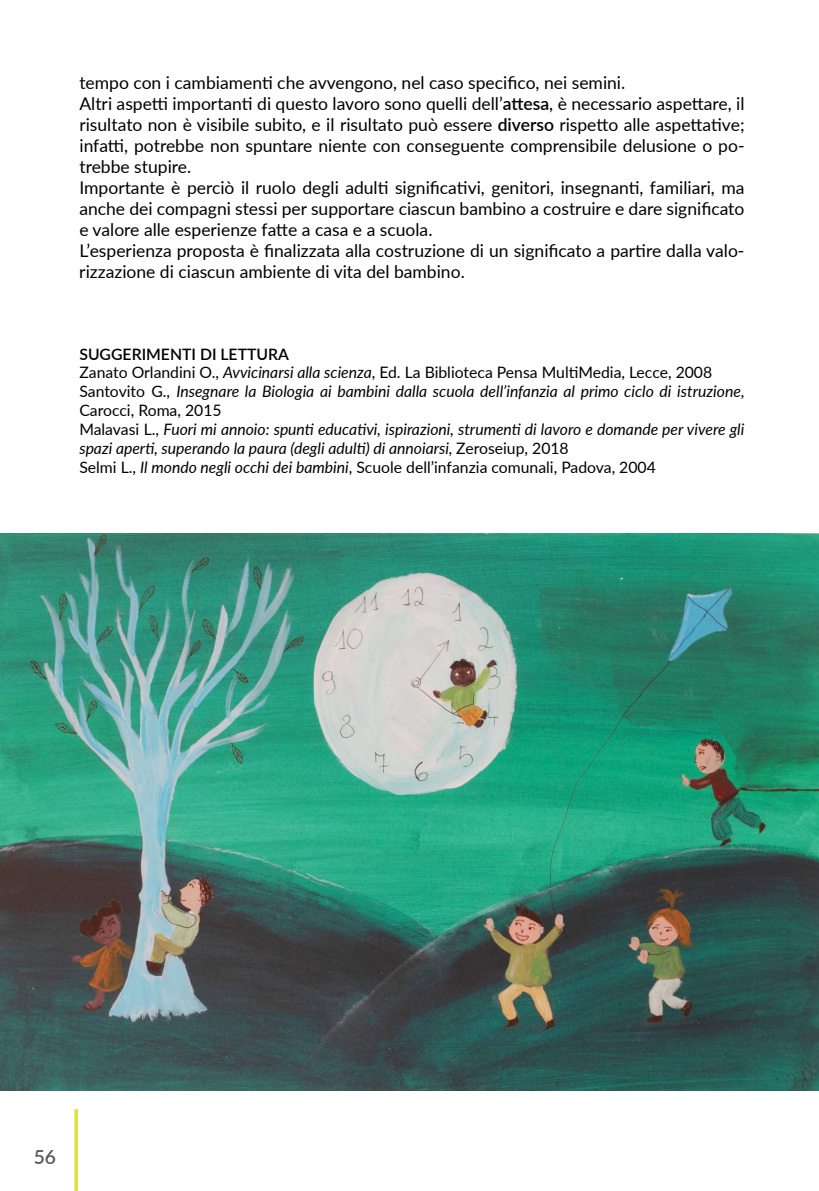
<style>
.page{position:relative;width:819px;height:1191px;background:#fff}
.page>*{position:absolute;margin:0;border:0;box-sizing:border-box;transform-origin:0 0}
.t1{font:600 19.25px "Lato";color:#575756}
.t2{font:17.5px/21px "Lato";color:#000}
.t3{font:italic 15.75px/18.9px "Lato";color:#000}
.s1{font-weight:600}
.s2{font-weight:600;font-style:normal}
.s3{font-style:normal}
</style>
<div class="page">
<svg style="left:74px;top:1109px;width:4px;height:82px"></svg>
<img style="left:0;top:533px;width:819px;height:557px">
<p class="t2" style="left:79px;top:71px;width:666px">tempo con i cambiamenti che avvengono, nel caso specifico, nei semini.<br>Altri aspetti importanti di questo lavoro sono quelli dell’<span class="s1">attesa</span>, è necessario aspettare, il risultato non è visibile subito, e il risultato può essere <span class="s1">diverso</span> rispetto alle aspettative; infatti, potrebbe non spuntare niente con conseguente comprensibile delusione o po&shy;trebbe stupire.<br>Importante è perciò il ruolo degli adulti significativi, genitori, insegnanti, familiari, ma anche dei compagni stessi per supportare ciascun bambino a costruire e dare significato e valore alle esperienze fatte a casa e a scuola.<br>L’esperienza proposta è finalizzata alla costruzione di un significato a partire dalla valo&shy;rizzazione di ciascun ambiente di vita del bambino.</p>
<p class="t3" style="left:79px;top:344px;width:666px"><span class="s2">SUGGERIMENTI DI LETTURA<br></span><span class="s3">Zanato Orlandini O.,</span> Avvicinarsi alla scienza<span class="s3">, Ed. La Biblioteca Pensa MultiMedia, Lecce, 2008<br>Santovito G.,</span> Insegnare la Biologia ai bambini dalla scuola dell’infanzia al primo ciclo di istruzione<span class="s3">, Carocci, Roma, 2015<br>Malavasi L.,</span> Fuori mi annoio: spunti educativi, ispirazioni, strumenti di lavoro e domande per vivere gli spazi aperti, superando la paura (degli adulti) di annoiarsi, <span class="s3">Zeroseiup, 2018<br>Selmi L.,</span> Il mondo negli occhi dei bambini<span class="s3">, Scuole dell’infanzia comunali, Padova, 2004</span></p>
<p class="t1" style="left:34px;top:1143px;width:24px">56</p>
</div>
